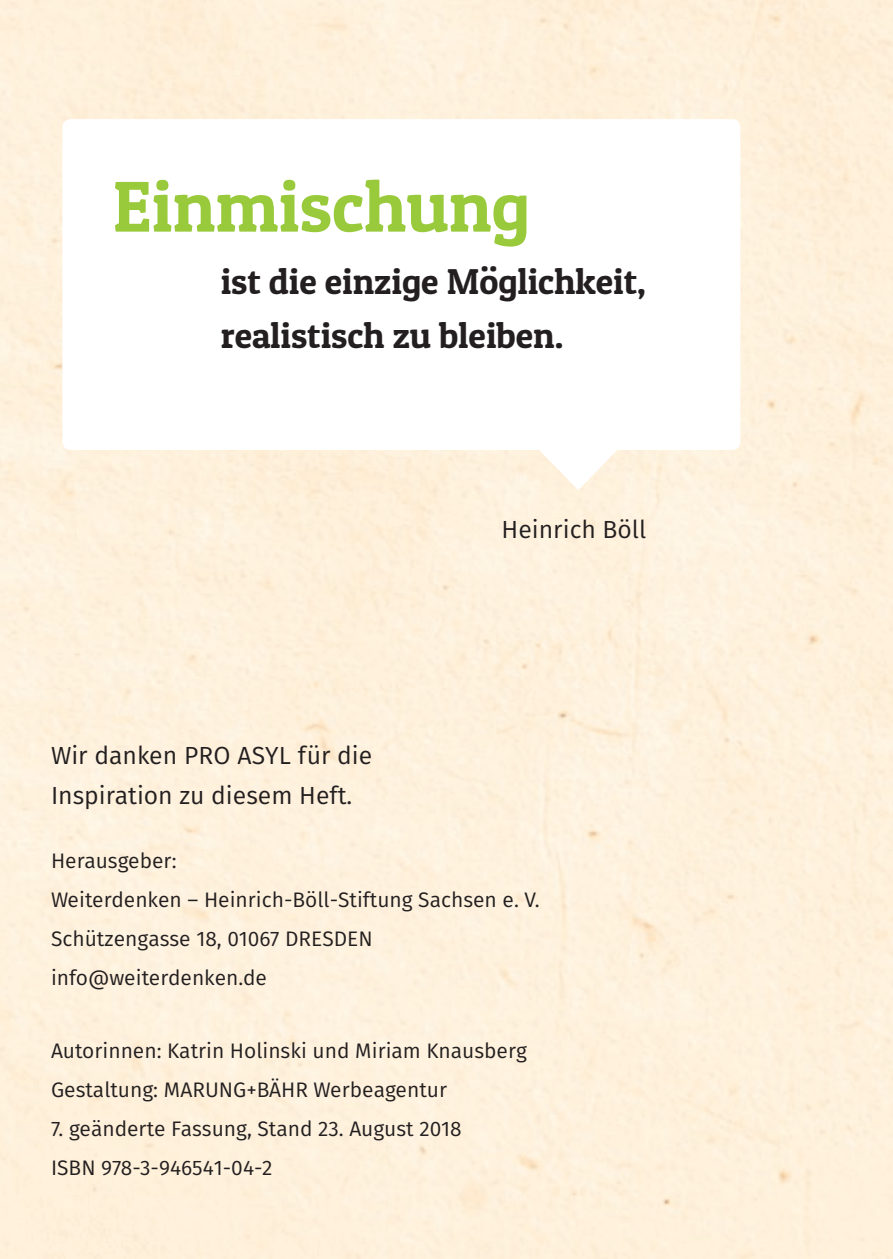
<style>
.page{position:relative;width:893px;height:1259px;background:#fff}
.page>*{position:absolute;margin:0;border:0;box-sizing:border-box;transform-origin:0 0}
.Headline_2{font:72px "Patua One";color:#99ca3b}
.Headline_2-2{font:36px/54px "Patua One";color:#231f20}
.Text{font:24.6px/40.5px "Fira Sans";color:#231f20}
.Text-2{font:21px/39px "Fira Sans";color:#231f20}
</style>
<div class="page">
<svg style="left:539px;top:450px;width:78px;height:40px"></svg>
<p class="Headline_2" style="left:113px;top:162px;width:419px">Einmischung</p>
<p class="Headline_2-2" style="left:221px;top:254px;width:427px">ist die einzige Möglichkeit, realistisch zu bleiben.</p>
<p class="Text" style="left:51px;top:737px;width:323px">Wir danken PRO ASYL für die<br>Inspiration zu diesem Heft.</p>
<p class="Text" style="left:502px;top:511px;width:146px">Heinrich Böll</p>
<p class="Text-2" style="left:51px;top:842px;width:490px">Herausgeber:<br>Weiterdenken – Heinrich-Böll-Stiftung Sachsen e. V.<br>Schützengasse 18, 01067 DRESDEN info@weiterdenken.de</p>
<p class="Text-2" style="left:51px;top:1032px;width:477px">Autorinnen: Katrin Holinski und Miriam Knausberg<br>Gestaltung: MARUNG+BÄHR Werbeagentur</p>
<p class="Text-2" style="left:51px;top:1110px;width:412px">7. geänderte Fassung, Stand 23. August 2018<br>ISBN 978-3-946541-04-2</p>
</div>
